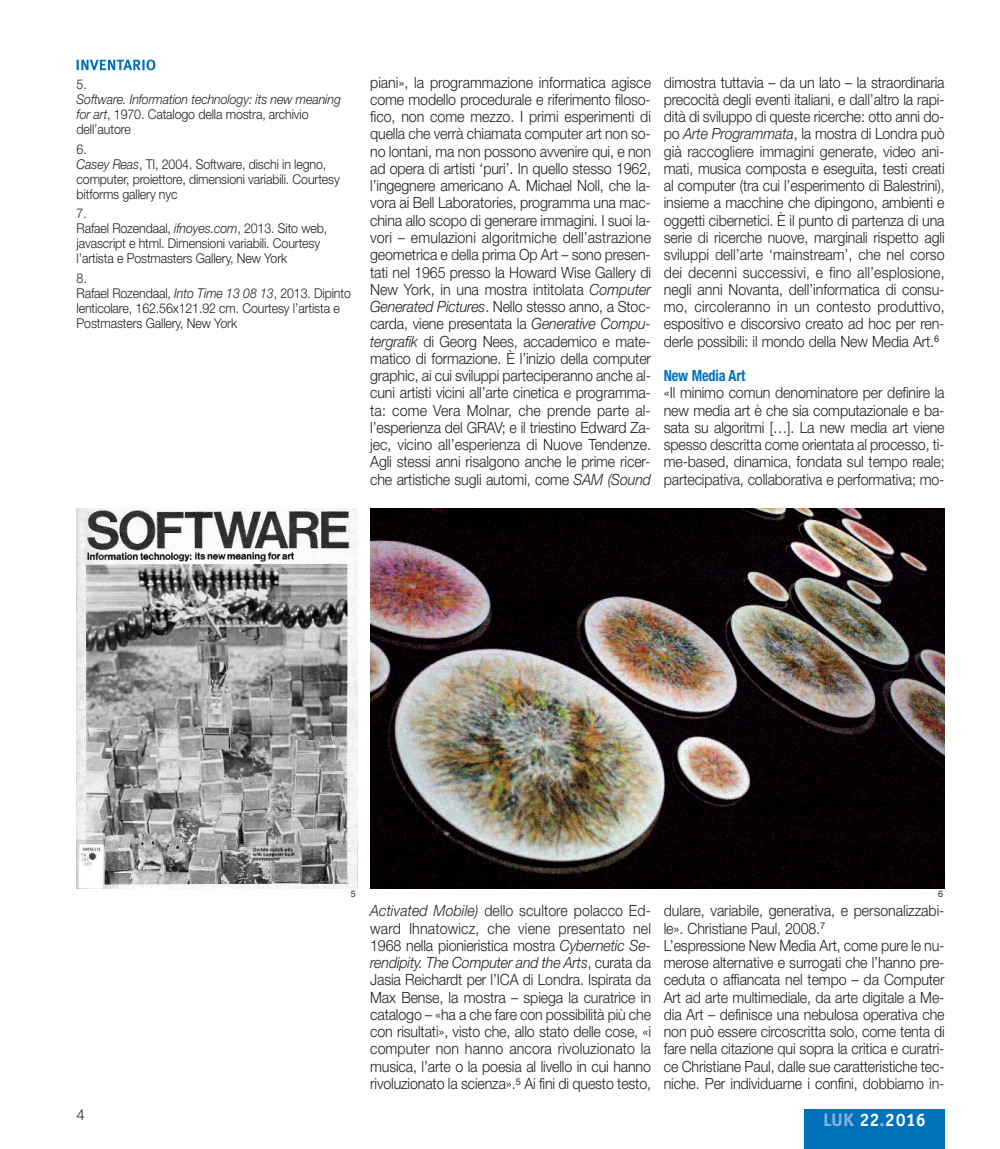
<style>
.page{position:relative;width:1000px;height:1149px;background:#fff}
.page>*{position:absolute;margin:0;border:0;box-sizing:border-box;transform-origin:0 0}
.t1{font:700 18px "Officina Sans";color:#fff}
.t2{font:300 15.45px/17.2px "Helvetica Neue";letter-spacing:-.01em;color:#231f20;text-align:justify;scale:.92 1}
.t3{font:700 condensed 15.45px "Helvetica Neue";letter-spacing:-.01em;color:#0072bc;scale:.92 1}
.t4{font:300 15px "Helvetica Neue";color:#231f20}
.t5{font:300 13.5px/15px "Helvetica Neue";letter-spacing:-.01em;color:#231f20;scale:.92 1}
.t6{font:italic 300 13.5px/15px "Helvetica Neue";letter-spacing:-.01em;color:#231f20;scale:.92 1}
.t7{font:9px "Helvetica Neue";color:#231f20}
.s1{font-style:normal}
.s2{font-style:italic}
.s3{font-family:"Meta Plus";color:#8bafdc}
.s4{color:#8bafdc}
</style>
<div class="page">
<div style="left:804px;top:1108px;width:140px;height:40px;background:#0072bc"></div>
<svg style="left:77px;top:60px;width:78px;height:10px"></svg>
<img style="left:77px;top:508px;width:280px;height:379px">
<img style="left:370px;top:508px;width:574px;height:379px">
<p class="t5" style="left:77px;top:78px;width:13px">5.</p>
<p class="t6" style="left:77px;top:93px;width:289px">Software. Information technology: its new meaning for art<span class="s1">, 1970. Catalogo della mostra, archivio dell’autore</span></p>
<p class="t5" style="left:77px;top:142px;width:287px">6.<br><span class="s2">Casey Reas</span>, TI, 2004. Software, dischi in legno, computer, proiettore, dimensioni variabili. Courtesy bitforms gallery nyc</p>
<p class="t5" style="left:77px;top:207px;width:274px">7.<br>Rafael Rozendaal, <span class="s2">ifnoyes.com</span>, 2013. Sito web, javascript e html. Dimensioni variabili. Courtesy l’artista e Postmasters Gallery, New York</p>
<p class="t5" style="left:77px;top:271px;width:299px">8.<br>Rafael Rozendaal, <span class="s2">Into Time 13 08 13</span>, 2013. Dipinto lenticolare, 162.56x121.92 cm. Courtesy l’artista e Postmasters Gallery, New York</p>
<p class="t2" style="left:370px;top:75px;width:307px">piani», la programmazione informatica agisce come modello procedurale e riferimento filoso&shy;fico, non come mezzo. I primi esperimenti di quella che verrà chiamata computer art non so&shy;no lontani, ma non possono avvenire qui, e non ad opera di artisti ‘puri’. In quello stesso 1962, l’ingegnere americano A. Michael Noll, che la&shy;vora ai Bell Laboratories, programma una mac&shy;china allo scopo di generare immagini. I suoi la&shy;vori – emulazioni algoritmiche dell’astrazione geometrica e della prima Op Art – sono presen&shy;tati nel 1965 presso la Howard Wise Gallery di New York, in una mostra intitolata <span class="s2">Computer Generated Pictures</span>. Nello stesso anno, a Stoc&shy;carda, viene presentata la <span class="s2">Generative Compu&shy;tergrafik</span> di Georg Nees, accademico e mate&shy;matico di formazione. È l’inizio della computer graphic, ai cui sviluppi parteciperanno anche al&shy;cuni artisti vicini all’arte cinetica e programma&shy;ta: come Vera Molnar, che prende parte al&shy;l’esperienza del GRAV; e il triestino Edward Za&shy;jec, vicino all’esperienza di Nuove Tendenze.<br>Agli stessi anni risalgono anche le prime ricer&shy;che artistiche sugli automi, come <span class="s2">SAM (Sound</span></p>
<p class="t2" style="left:663px;top:75px;width:307px">dimostra tuttavia – da un lato – la straordinaria precocità degli eventi italiani, e dall’altro la rapi&shy;dità di sviluppo di queste ricerche: otto anni do&shy;po <span class="s2">Arte Programmata</span>, la mostra di Londra può già raccogliere immagini generate, video ani&shy;mati, musica composta e eseguita, testi creati al computer (tra cui l’esperimento di Balestrini), insieme a macchine che dipingono, ambienti e oggetti cibernetici. È il punto di partenza di una serie di ricerche nuove, marginali rispetto agli sviluppi dell’arte ‘mainstream’, che nel corso dei decenni successivi, e fino all’esplosione, negli anni Novanta, dell’informatica di consu&shy;mo, circoleranno in un contesto produttivo, espositivo e discorsivo creato ad hoc per ren&shy;derle possibili: il mondo della New Media Art.<sup>6</sup></p>
<p class="t3" style="left:663px;top:370px;width:90px">New Media Art</p>
<p class="t2" style="left:663px;top:385px;width:307px">«Il minimo comun denominatore per definire la new media art è che sia computazionale e ba&shy;sata su algoritmi […]. La new media art viene spesso descritta come orientata al processo, ti&shy;me-based, dinamica, fondata sul tempo reale; partecipativa, collaborativa e performativa; mo-</p>
<p class="t7" style="left:351px;top:890px;width:7px">5</p>
<p class="t7" style="left:937px;top:890px;width:7px">6</p>
<p class="t4" style="left:77px;top:1108px;width:10px">4</p>
<p class="t2" style="left:370px;top:903px;width:307px"><span class="s2">Activated Mobile)</span> dello scultore polacco Ed&shy;ward Ihnatowicz, che viene presentato nel 1968 nella pionieristica mostra <span class="s2">Cybernetic Se&shy;rendipity. The Computer and the Arts</span>, curata da Jasia Reichardt per l’ICA di Londra. Ispirata da Max Bense, la mostra – spiega la curatrice in catalogo – «ha a che fare con possibilità più che con risultati», visto che, allo stato delle cose, «i computer non hanno ancora rivoluzionato la musica, l’arte o la poesia al livello in cui hanno rivoluzionato la scienza».<sup>5</sup> Ai fini di questo testo,</p>
<p class="t2" style="left:663px;top:903px;width:307px;text-align:left">dulare, variabile, generativa, e personalizzabi&shy;le». Christiane Paul, 2008.<sup>7<br></sup>L’espressione New Media Art, come pure le nu&shy;merose alternative e surrogati che l’hanno pre&shy;ceduta o affiancata nel tempo – da Computer Art ad arte multimediale, da arte digitale a Me&shy;dia Art – definisce una nebulosa operativa che non può essere circoscritta solo, come tenta di fare nella citazione qui sopra la critica e curatri&shy;ce Christiane Paul, dalle sue caratteristiche tec&shy;niche. Per individuarne i confini, dobbiamo in-</p>
<p class="t1" style="left:822px;top:1113px;width:104px"><span class="s3">LUK</span> 22<span class="s4">.</span>2016</p>
</div>
